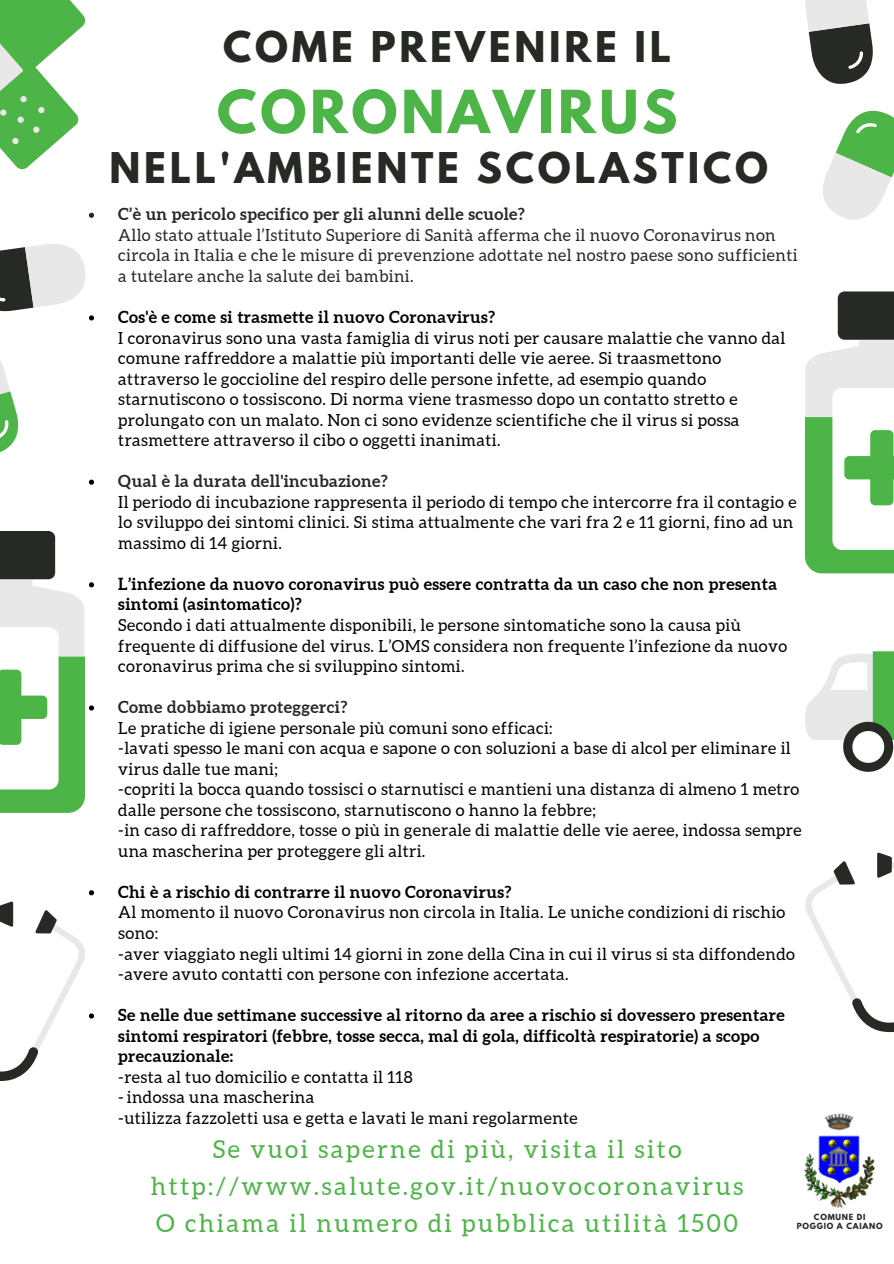
<style>
.page{position:relative;width:894px;height:1264px;background:#fff}
.page>*{position:absolute;margin:0;border:0;box-sizing:border-box;transform-origin:0 0}
.t1{font:700 52.5px "League Spartan";letter-spacing:.07em;color:#4db447}
.t2{font:700 37.5px "League Spartan";letter-spacing:.1em;color:#272925}
.t3{font:24.75px/37.2px "Aleo";letter-spacing:.1em;color:#4db447;text-align:center}
.t4{font:16.65px/20.5px "Aleo";letter-spacing:.025em;color:#000}
.t5{font:700 16.65px/20.5px "Aleo";letter-spacing:.025em;color:#000}
.t6{font:16.65px/20.5px "Aleo";letter-spacing:.025em;color:#272925}
.t7{font:700 16.65px "Aleo";letter-spacing:.025em;color:#272925}
.t8{font:700 7.5px/9.1px "League Spartan";letter-spacing:.1em;color:#272925;text-align:center}
</style>
<div class="page">
<svg style="left:0;top:361px;width:19px;height:92px"></svg>
<svg style="left:0;top:0;width:85px;height:169px"></svg>
<svg style="left:805px;top:852px;width:89px;height:181px"></svg>
<svg style="left:805px;top:651px;width:88px;height:120px"></svg>
<svg style="left:805px;top:0;width:68px;height:84px"></svg>
<svg style="left:823px;top:110px;width:70px;height:110px"></svg>
<svg style="left:805px;top:291px;width:88px;height:282px"></svg>
<div style="left:870px;top:430px;width:23px;height:75px;background:#4db447;border-radius:5px"></div>
<svg style="left:89px;top:213px;width:5px;height:5px"></svg>
<svg style="left:0;top:244px;width:94px;height:76px"></svg>
<svg style="left:89px;top:479px;width:5px;height:6px"></svg>
<svg style="left:0;top:531px;width:94px;height:282px"></svg>
<svg style="left:89px;top:890px;width:5px;height:5px"></svg>
<svg style="left:0;top:901px;width:94px;height:180px"></svg>
<img style="left:804px;top:1113px;width:70px;height:93px">
<h2 class="t2" style="left:223px;top:28px;width:449px">COME PREVENIRE IL</h2>
<h1 class="t1" style="left:217px;top:86px;width:462px">CORONAVIRUS</h1>
<h2 class="t2" style="left:109px;top:149px;width:659px">NELL'AMBIENTE SCOLASTICO</h2>
<p class="t7" style="left:118px;top:205px;width:408px">C’è un pericolo specifico per gli alunni delle scuole?</p>
<p class="t6" style="left:118px;top:225px;width:680px">Allo stato attuale l’Istituto Superiore di Sanità afferma che il nuovo Coronavirus non circola in Italia e che le misure di prevenzione adottate nel nostro paese sono sufficienti a tutelare anche la salute dei bambini.</p>
<p class="t5" style="left:118px;top:306px;width:378px">Cos'è e come si trasmette il nuovo Coronavirus?</p>
<p class="t4" style="left:118px;top:327px;width:668px">I coronavirus sono una vasta famiglia di virus noti per causare malattie che vanno dal comune raffreddore a malattie più importanti delle vie aeree. Si traasmettono attraverso le goccioline del respiro delle persone infette, ad esempio quando starnutiscono o tossiscono. Di norma viene trasmesso dopo un contatto stretto e prolungato con un malato. Non ci sono evidenze scientifiche che il virus si possa trasmettere attraverso il cibo o oggetti inanimati.</p>
<p class="t7" style="left:118px;top:471px;width:271px">Qual è la durata dell'incubazione?</p>
<p class="t4" style="left:118px;top:491px;width:679px">Il periodo di incubazione rappresenta il periodo di tempo che intercorre fra il contagio e lo sviluppo dei sintomi clinici. Si stima attualmente che vari fra 2 e 11 giorni, fino ad un massimo di 14 giorni.</p>
<p class="t5" style="left:118px;top:573px;width:660px">L’infezione da nuovo coronavirus può essere contratta da un caso che non presenta sintomi (asintomatico)?</p>
<p class="t4" style="left:118px;top:614px;width:670px">Secondo i dati attualmente disponibili, le persone sintomatiche sono la causa più frequente di diffusione del virus. L’OMS considera non frequente l’infezione da nuovo coronavirus prima che si sviluppino sintomi.</p>
<p class="t7" style="left:118px;top:697px;width:231px">Come dobbiamo proteggerci?</p>
<p class="t4" style="left:118px;top:717px;width:684px">Le pratiche di igiene personale più comuni sono efficaci:<br>-lavati spesso le mani con acqua e sapone o con soluzioni a base di alcol per eliminare il virus dalle tue mani;<br>-copriti la bocca quando tossisci o starnutisci e mantieni una distanza di almeno 1 metro dalle persone che tossiscono, starnutiscono o hanno la febbre;<br>-in caso di raffreddore, tosse o più in generale di malattie delle vie aeree, indossa sempre una mascherina per proteggere gli altri.</p>
<p class="t5" style="left:118px;top:881px;width:394px">Chi è a rischio di contrarre il nuovo Coronavirus?</p>
<p class="t4" style="left:118px;top:902px;width:678px">Al momento il nuovo Coronavirus non circola in Italia. Le uniche condizioni di rischio sono:<br>-aver viaggiato negli ultimi 14 giorni in zone della Cina in cui il virus si sta diffondendo -avere avuto contatti con persone con infezione accertata.</p>
<p class="t5" style="left:118px;top:1004px;width:667px">Se nelle due settimane successive al ritorno da aree a rischio si dovessero presentare sintomi respiratori (febbre, tosse secca, mal di gola, difficoltà respiratorie) a scopo precauzionale:</p>
<p class="t4" style="left:118px;top:1066px;width:296px">-resta al tuo domicilio e contatta il 118</p>
<p class="t4" style="left:118px;top:1086px;width:461px">- indossa una mascherina<br>-utilizza fazzoletti usa e getta e lavati le mani regolarmente</p>
<h3 class="t3" style="left:151px;top:1130px;width:594px">Se vuoi saperne di più, visita il sito http://www.salute.gov.it/nuovocoronavirus<br>O chiama il numero di pubblica utilità 1500</h3>
<p class="t8" style="left:796px;top:1213px;width:87px">COMUNE DI<br>POGGIO A CAIANO</p>
</div>
